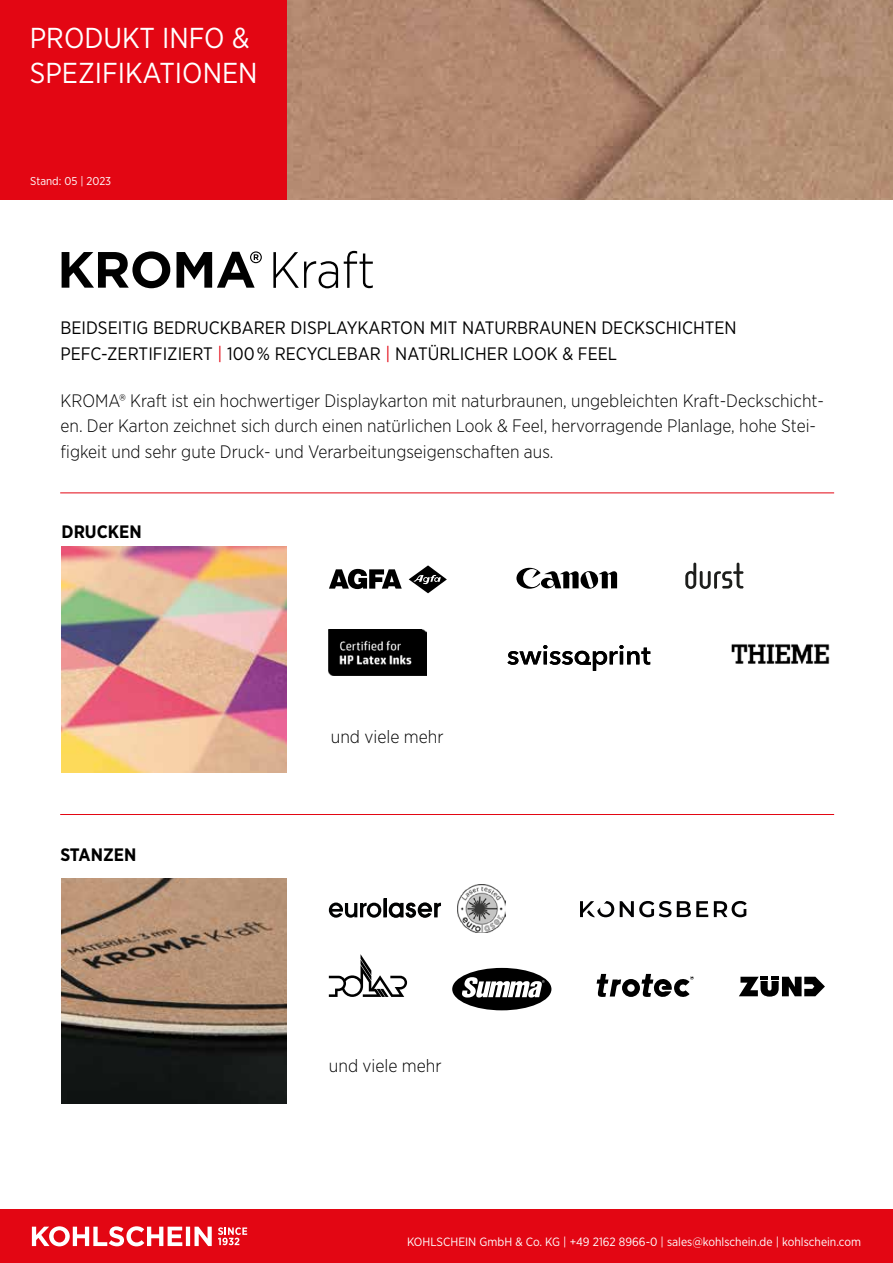
<style>
.page{position:relative;width:893px;height:1263px;background:#fff}
.page>*{position:absolute;margin:0;border:0;box-sizing:border-box;transform-origin:0 0}
.t1{font:28.8px/34.5px "Gotham Narrow";color:#fff}
.t2{font:300 18px/25.5px "Gotham Narrow";color:#000}
.t3{font:18px/25.5px "Gotham Narrow";color:#000}
.t4{font:700 18px "Gotham Narrow";color:#000}
.t5{font:12px "Gotham Narrow";color:#fff}
.t6{font:11.4px "Gotham Narrow";color:#fff}
.s1{color:#e30613}
</style>
<div class="page">
<img style="left:286px;top:0;width:607px;height:200px">
<div style="left:0;top:1209px;width:893px;height:54px;background:#e30613"></div>
<div style="left:0;top:0;width:286px;height:200px;background:#e30613"></div>
<svg style="left:62px;top:251px;width:108px;height:37px"></svg>
<svg style="left:177px;top:251px;width:85px;height:37px"></svg>
<svg style="left:273px;top:252px;width:65px;height:36px"></svg>
<svg style="left:344px;top:251px;width:29px;height:37px"></svg>
<svg style="left:32px;top:1226px;width:180px;height:20px"></svg>
<svg style="left:218px;top:1227px;width:29px;height:18px"></svg>
<hr style="left:60px;top:492px;width:774px;height:1px;background:#e30613">
<svg style="left:516px;top:568px;width:101px;height:21px"></svg>
<svg style="left:685px;top:563px;width:58px;height:26px"></svg>
<div style="left:452px;top:968px;width:99px;height:42px;background:#000;border-radius:50%"></div>
<svg style="left:462px;top:977px;width:82px;height:20px"></svg>
<svg style="left:597px;top:974px;width:97px;height:23px"></svg>
<svg style="left:739px;top:977px;width:86px;height:19px"></svg>
<svg style="left:329px;top:954px;width:78px;height:43px"></svg>
<img style="left:457px;top:884px;width:49px;height:48px">
<svg style="left:329px;top:898px;width:112px;height:20px"></svg>
<svg style="left:620px;top:901px;width:88px;height:16px"></svg>
<svg style="left:714px;top:901px;width:33px;height:16px"></svg>
<svg style="left:580px;top:901px;width:34px;height:16px"></svg>
<svg style="left:329px;top:569px;width:73px;height:20px"></svg>
<svg style="left:409px;top:565px;width:38px;height:28px"></svg>
<hr style="left:60px;top:814px;width:774px;height:1px;background:#e30613">
<img style="left:62px;top:878px;width:225px;height:225px">
<img style="left:62px;top:547px;width:225px;height:225px">
<img style="left:731px;top:644px;width:99px;height:20px">
<img style="left:328px;top:629px;width:99px;height:47px">
<svg style="left:507px;top:645px;width:143px;height:26px"></svg>
<h1 class="t1" style="left:30px;top:20px;width:229px">PRODUKT INFO &amp;<br>SPEZIFIKATIONEN</h1>
<p class="t6" style="left:30px;top:174px;width:82px">Stand: 05 | 2023</p>
<p class="t3" style="left:61px;top:315px;width:678px">BEIDSEITIG BEDRUCKBARER DISPLAYKARTON MIT NATURBRAUNEN DECKSCHICHTEN<br>PEFC-ZERTIFIZIERT <span class="s1">|</span> 100 % RECYCLEBAR <span class="s1">|</span> NATÜRLICHER LOOK &amp; FEEL</p>
<p class="t2" style="left:61px;top:387px;width:765px">KROMA® Kraft ist ein hochwertiger Displaykarton mit naturbraunen, ungebleichten Kraft-Deckschicht&shy;en. Der Karton zeichnet sich durch einen natürlichen Look &amp; Feel, hervorragende Planlage, hohe Stei&shy;figkeit und sehr gute Druck- und Verarbeitungseigenschaften aus.</p>
<p class="t4" style="left:62px;top:520px;width:82px">DRUCKEN</p>
<p class="t4" style="left:60px;top:843px;width:78px">STANZEN</p>
<p class="t2" style="left:331px;top:724px;width:114px">und viele mehr</p>
<p class="t2" style="left:329px;top:1052px;width:114px">und viele mehr</p>
<p class="t5" style="left:407px;top:1234px;width:456px">KOHLSCHEIN GmbH &amp; Co. KG | +49 2162 8966-0 | sales@kohlschein.de | kohlschein.com</p>
</div>
